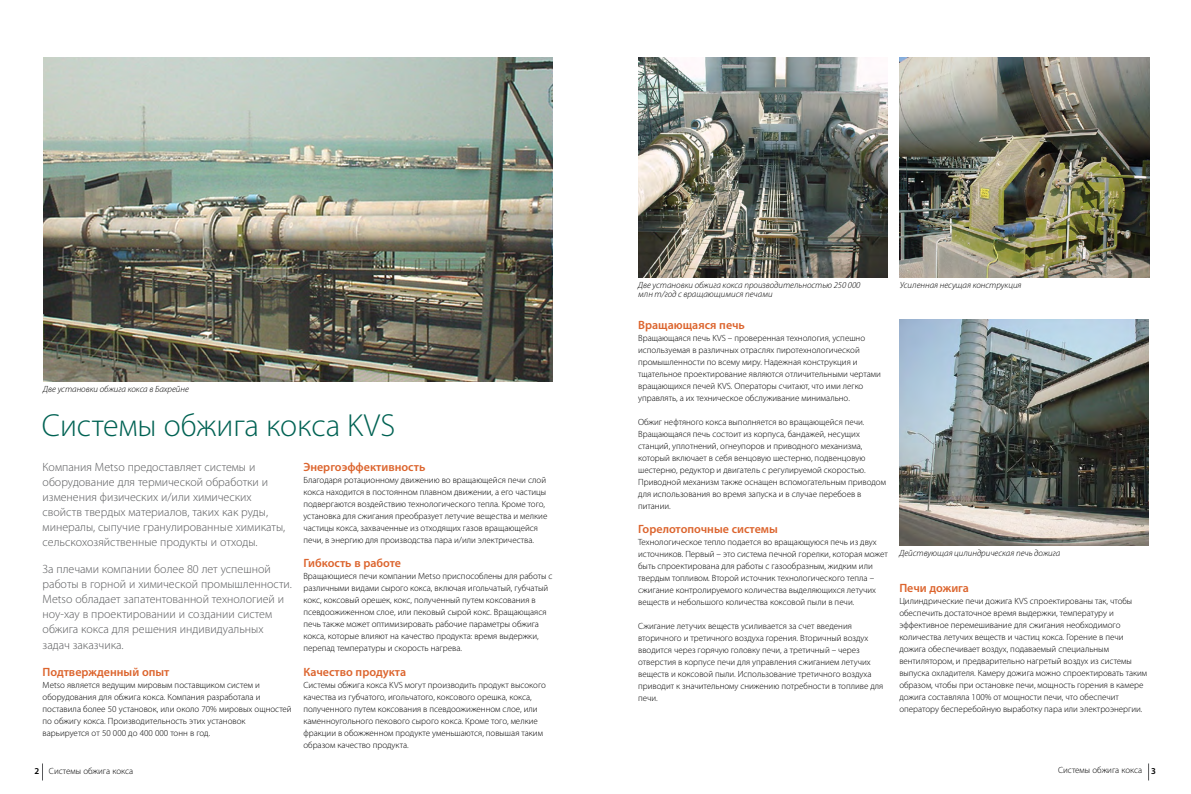
<style>
.page{position:relative;width:1191px;height:794px;background:#fff}
.page>*{position:absolute;margin:0;border:0;box-sizing:border-box;transform-origin:0 0}
.t1{font:300 32px "Myriad Pro";color:#006253}
.t2{font:300 12px/15px "Myriad Pro";color:#58595b}
.t3{font:600 12px "Myriad Pro";color:#dc642d}
.t4{font:300 9px/12px "Myriad Pro";color:#000}
.t5{font:italic 300 9px/9px "Myriad Pro";color:#000}
.s1{font-weight:600}
</style>
<div class="page">
<svg style="left:42px;top:763px;width:1px;height:17px"></svg>
<svg style="left:1148px;top:763px;width:1px;height:17px"></svg>
<img style="left:43px;top:57px;width:510px;height:324px">
<img style="left:638px;top:57px;width:249px;height:220px">
<img style="left:900px;top:57px;width:249px;height:220px">
<img style="left:899px;top:320px;width:249px;height:225px">
<p class="t5" style="left:43px;top:384px;width:147px">Две установки обжига кокса в Бахрейне</p>
<h1 class="t1" style="left:42px;top:408px;width:355px">Системы обжига кокса KVS</h1>
<p class="t2" style="left:43px;top:460px;width:244px">Компания Metso предоставляет системы и оборудование для термической обработки и изменения физических и/или химических свойств твердых материалов, таких как руды, минералы, сыпучие гранулированные химикаты, сельскохозяйственные продукты и отходы.</p>
<p class="t2" style="left:43px;top:562px;width:251px">За плечами компании более 80 лет успешной работы в горной и химической промышленности.<br>Metso обладает запатентованной технологией и ноу-хау в проектировании и создании систем обжига кокса для решения индивидуальных задач заказчика.</p>
<h2 class="t3" style="left:43px;top:664px;width:128px">Подтвержденный опыт</h2>
<p class="t4" style="left:43px;top:678px;width:250px">Metso является ведущим мировым поставщиком систем и оборудования для обжига кокса. Компания разработала и поставила более 50 установок, или около 70% мировых ощностей по обжигу кокса. Производительность этих установок варьируется от 50 000 до 400 000 тонн в год.</p>
<h2 class="t3" style="left:303px;top:460px;width:123px">Энергоэффективность</h2>
<p class="t4" style="left:303px;top:474px;width:245px">Благодаря ротационному движению во вращающейся печи слой кокса находится в постоянном плавном движении, а его частицы подвергаются воздействию технологического тепла. Кроме того, установка для сжигания преобразует летучие вещества и мелкие частицы кокса, захваченные из отходящих газов вращающейся печи, в энергию для производства пара и/или электричества.</p>
<h2 class="t3" style="left:303px;top:556px;width:99px">Гибкость в работе</h2>
<p class="t4" style="left:303px;top:570px;width:251px">Вращающиеся печи компании Metso приспособлены для работы с различными видами сырого кокса, включая игольчатый, губчатый кокс, коксовый орешек, кокс, полученный путем коксования в псевдоожиженном слое, или пековый сырой кокс. Вращающаяся печь также может оптимизировать рабочие параметры обжига кокса, которые влияют на качество продукта: время выдержки, перепад температуры и скорость нагрева.</p>
<h2 class="t3" style="left:303px;top:664px;width:104px">Качество продукта</h2>
<p class="t4" style="left:303px;top:678px;width:244px">Системы обжига кокса KVS могут производить продукт высокого качества из губчатого, игольчатого, коксового орешка, кокса, полученного путем коксования в псевдоожиженном слое, или каменноугольного пекового сырого кокса. Кроме того, мелкие фракции в обожженном продукте уменьшаются, повышая таким образом качество продукта.</p>
<p class="t5" style="left:638px;top:281px;width:224px">Две установки обжига кокса производительностью 250 000 млн т/год с вращающимися печами</p>
<p class="t5" style="left:900px;top:280px;width:123px">Усиленная несущая конструкция</p>
<h2 class="t3" style="left:638px;top:317px;width:108px">Вращающаяся печь</h2>
<p class="t4" style="left:638px;top:332px;width:244px">Вращающаяся печь KVS – проверенная технология, успешно используемая в различных отраслях пиротехнологической промышленности по всему миру. Надежная конструкция и тщательное проектирование являются отличительными чертами вращающихся печей KVS. Операторы считают, что ими легко управлять, а их техническое обслуживание минимально.</p>
<p class="t4" style="left:638px;top:416px;width:249px">Обжиг нефтяного кокса выполняется во вращающейся печи.<br>Вращающаяся печь состоит из корпуса, бандажей, несущих станций, уплотнений, огнеупоров и приводного механизма, который включает в себя венцовую шестерню, подвенцовую шестерню, редуктор и двигатель с регулируемой скоростью.<br>Приводной механизм также оснащен вспомогательным приводом для использования во время запуска и в случае перебоев в питании.</p>
<h2 class="t3" style="left:638px;top:521px;width:141px">Горелотопочные системы</h2>
<p class="t4" style="left:638px;top:536px;width:251px">Технологическое тепло подается во вращающуюся печь из двух источников. Первый – это система печной горелки, которая может быть спроектирована для работы с газообразным, жидким или твердым топливом. Второй источник технологического тепла – сжигание контролируемого количества выделяющихся летучих веществ и небольшого количества коксовой пыли в печи.</p>
<p class="t4" style="left:638px;top:620px;width:247px">Сжигание летучих веществ усиливается за счет введения вторичного и третичного воздуха горения. Вторичный воздух вводится через горячую головку печи, а третичный – через отверстия в корпусе печи для управления сжиганием летучих веществ и коксовой пыли. Использование третичного воздуха приводит к значительному снижению потребности в топливе для печи.</p>
<p class="t5" style="left:899px;top:548px;width:162px">Действующая цилиндрическая печь дожига</p>
<h2 class="t3" style="left:899px;top:581px;width:71px">Печи дожига</h2>
<p class="t4" style="left:899px;top:595px;width:249px">Цилиндрические печи дожига KVS спроектированы так, чтобы обеспечить достаточное время выдержки, температуру и эффективное перемешивание для сжигания необходимого количества летучих веществ и частиц кокса. Горение в печи дожига обеспечивает воздух, подаваемый специальным вентилятором, и предварительно нагретый воздух из системы выпуска охладителя. Камеру дожига можно спроектировать таким образом, чтобы при остановке печи, мощность горения в камере дожига составляла 100% от мощности печи, что обеспечит оператору бесперебойную выработку пара или электроэнергии.</p>
<p class="t4" style="left:35px;top:765px;width:100px"><span class="s1">2</span> Системы обжига кокса</p>
<p class="t4" style="left:1058px;top:764px;width:99px">Системы обжига кокса <span class="s1">3</span></p>
</div>
